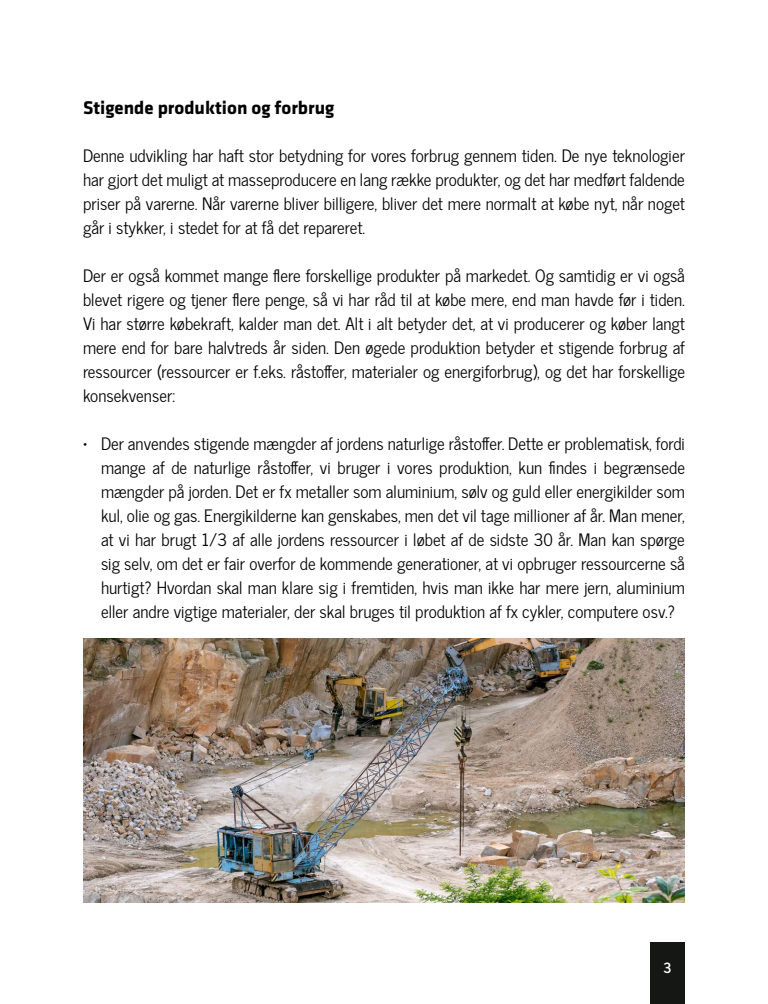
<style>
.page{position:relative;width:768px;height:1004px;background:#fff}
.page>*{position:absolute;margin:0;border:0;box-sizing:border-box;transform-origin:0 0}
.t1{font:700 19px "Klavika";color:#020203}
.t2{font:17px/24px "News Cycle";color:#020203;text-align:justify}
.t3{font:700 14px "News Cycle";color:#fff}
</style>
<div class="page">
<div style="left:650px;top:942px;width:35px;height:62px;background:#151715"></div>
<img style="left:83px;top:638px;width:602px;height:265px">
<p class="t1" style="left:83px;top:98px;width:253px">Stigende produktion og forbrug</p>
<p class="t2" style="left:83px;top:143px;width:604px">Denne udvikling har haft stor betydning for vores forbrug gennem tiden. De nye teknologier har gjort det muligt at masseproducere en lang række produkter, og det har medført faldende priser på varerne. Når varerne bliver billigere, bliver det mere normalt at købe nyt, når noget går i stykker, i stedet for at få det repareret.</p>
<p class="t2" style="left:83px;top:263px;width:604px">Der er også kommet mange flere forskellige produkter på markedet. Og samtidig er vi også blevet rigere og tjener flere penge, så vi har råd til at købe mere, end man havde før i tiden.<br>Vi har større købekraft, kalder man det. Alt i alt betyder det, at vi producerer og køber langt mere end for bare halvtreds år siden. Den øgede produktion betyder et stigende forbrug af ressourcer (ressourcer er f.eks. råstoffer, materialer og energiforbrug), og det har forskellige konsekvenser:</p>
<p class="t2" style="left:101px;top:431px;width:586px;text-indent:-18px">• Der anvendes stigende mængder af jordens naturlige råstoffer. Dette er problematisk, fordi mange af de naturlige råstoffer, vi bruger i vores produktion, kun findes i begrænsede mængder på jorden. Det er fx metaller som aluminium, sølv og guld eller energikilder som kul, olie og gas. Energikilderne kan genskabes, men det vil tage millioner af år. Man mener, at vi har brugt 1/3 af alle jordens ressourcer i løbet af de sidste 30 år. Man kan spørge sig selv, om det er fair overfor de kommende generationer, at vi opbruger ressourcerne så hurtigt? Hvordan skal man klare sig i fremtiden, hvis man ikke har mere jern, aluminium eller andre vigtige materialer, der skal bruges til produktion af fx cykler, computere osv.?</p>
<p class="t3" style="left:663px;top:955px;width:10px">3</p>
</div>
